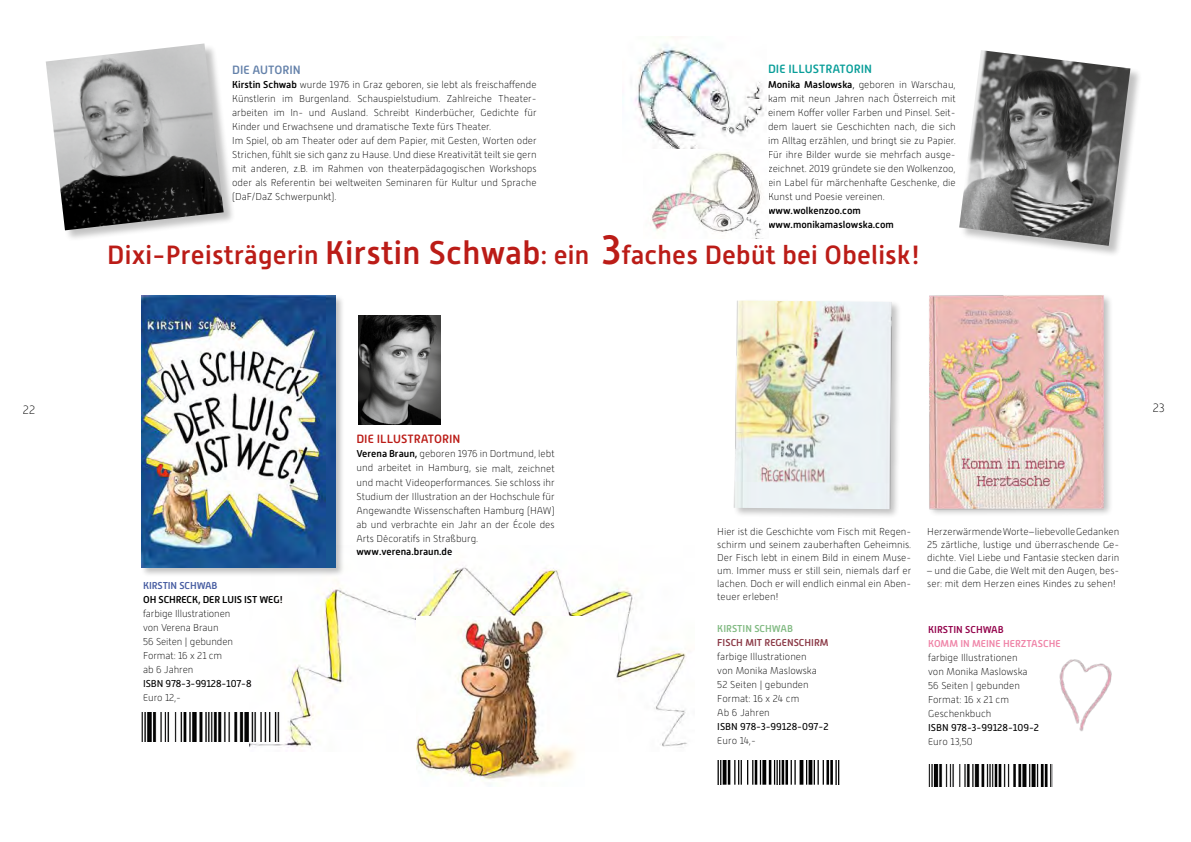
<style>
.page{position:relative;width:1191px;height:842px;background:#fff}
.page>*{position:absolute;margin:0;border:0;box-sizing:border-box;transform-origin:0 0}
.t1{font:500 26.3px "Alwyn New";letter-spacing:.01em;color:#bb1c17}
.t2{font:500 12px "Alwyn New Rounded";color:#099e99}
.t3{font:500 12px "Alwyn New Rounded";color:#bb1c17}
.t4{font:500 12px "Alwyn New";color:#6582aa}
.t5{font:100 12px "Alwyn New Rounded";color:#000}
.t6{font:100 10px/14px "Alwyn New";color:#000}
.t7{font:100 10px/14px "Alwyn New Rounded";color:#000;text-align:justify}
.t8{font:10px "Alwyn New";color:#000}
.t9{font:500 10px/14px "Alwyn New Rounded";color:#000}
.t10{font:500 10px "Alwyn New";letter-spacing:-.01em;color:#000}
.t11{font:500 10px "Alwyn New";color:#ef83a7}
.t12{font:500 10px "Alwyn New";color:#8a3845}
.t13{font:500 10px "Alwyn New";color:#81ba82}
.t14{font:500 10px "Alwyn New";letter-spacing:-.01em;color:#465ca1}
.t15{font:500 10px "Alwyn New";color:#92004a}
.s1{font-weight:500}
.s2{font-weight:300}
.s3{font-size:32.7px}
.s4{font-size:40.9px}
.s5{font-family:"Alwyn New"}
</style>
<div class="page">
<img style="left:249px;top:566px;width:438px;height:182px">
<img style="left:416px;top:616px;width:168px;height:165px">
<div style="left:46px;top:44px;width:189px;height:198px;background:#000;opacity:.24"></div>
<img style="left:46px;top:43px;width:178px;height:187px">
<img style="left:717px;top:761px;width:123px;height:24px">
<div style="left:732px;top:298px;width:169px;height:221px;background:#000;opacity:.25"></div>
<img style="left:732px;top:301px;width:162px;height:208px">
<div style="left:140px;top:294px;width:205px;height:283px;background:#000;opacity:.24"></div>
<img style="left:142px;top:295px;width:193px;height:272px">
<img style="left:928px;top:764px;width:124px;height:22px">
<div style="left:927px;top:293px;width:186px;height:225px;background:#000;opacity:.25"></div>
<img style="left:928px;top:295px;width:176px;height:218px">
<img style="left:358px;top:316px;width:82px;height:109px">
<div style="left:959px;top:51px;width:183px;height:207px;background:#000;opacity:.24"></div>
<img style="left:959px;top:50px;width:171px;height:196px">
<img style="left:634px;top:37px;width:133px;height:112px">
<img style="left:651px;top:152px;width:112px;height:87px">
<img style="left:142px;top:712px;width:141px;height:29px">
<img style="left:1059px;top:659px;width:53px;height:73px">
<p class="t5" style="left:23px;top:404px;width:14px">22</p>
<p class="t4" style="left:232px;top:63px;width:70px">DIE AUTORIN</p>
<p class="t6" style="left:232px;top:77px;width:306px"><span class="s1">Kirstin Schwab</span> wurde 1976 in Graz geboren, sie lebt als freischaffende Künstlerin im Burgenland. Schauspielstudium. Zahlreiche Theater&shy;arbeiten im In- und Ausland. Schreibt Kinderbücher, Gedichte für Kinder und Erwachsene und dramatische Texte fürs Theater.<br>Im Spiel, ob am Theater oder auf dem Papier, mit Gesten, Worten oder Strichen, fühlt sie sich ganz zu Hause. Und diese Kreativität teilt sie gern mit anderen, z.B. im Rahmen von theaterpädagogischen Workshops oder als Referentin bei weltweiten Seminaren für Kultur und Sprache (DaF/DaZ Schwerpunkt).</p>
<p class="t2" style="left:768px;top:62px;width:106px">DIE ILLUSTRATORIN</p>
<p class="t7" style="left:768px;top:77px;width:189px"><span class="s1">Monika Maslowska</span><span class="s2">,</span> geboren in Warschau, kam mit neun Jahren nach Österreich mit einem Koffer voller Farben und Pinsel. Seit&shy;dem lauert sie Geschichten nach, die sich im Alltag erzählen, und bringt sie zu Papier.<br>Für ihre Bilder wurde sie mehrfach ausge&shy;zeichnet. 2019 gründete sie den Wolkenzoo, ein Label für märchenhafte Geschenke, die Kunst und Poesie vereinen.</p>
<p class="t9" style="left:768px;top:203px;width:127px">www.wolkenzoo.com www.monikamaslowska.com</p>
<h1 class="t1" style="left:107px;top:240px;width:814px">Dixi-Preisträgerin <span class="s3">Kirstin Schwab</span>: ein <span class="s4">3</span>faches Debüt bei Obelisk!</h1>
<p class="t14" style="left:143px;top:580px;width:76px">KIRSTIN SCHWAB</p>
<p class="t10" style="left:143px;top:594px;width:142px">OH SCHRECK, DER LUIS IST WEG!</p>
<p class="t6" style="left:143px;top:607px;width:91px">farbige Illustrationen von Verena Braun<br>56 Seiten | gebunden<br>Format: 16 x 21 cm ab 6 Jahren</p>
<p class="t8" style="left:143px;top:678px;width:110px">ISBN 978-3-99128-107-8</p>
<p class="t6" style="left:143px;top:691px;width:39px">Euro 12,-</p>
<p class="t3" style="left:356px;top:432px;width:106px">DIE ILLUSTRATORIN</p>
<p class="t7" style="left:356px;top:446px;width:200px"><span class="s1">Verena Braun,</span> geboren 1976 in Dortmund, lebt und arbeitet in Hamburg, <span class="s5">sie malt, zeichnet</span></p>
<p class="t6" style="left:356px;top:475px;width:200px;text-align:justify">und macht Videoperformances. Sie schloss ihr Studium der Illustration an der Hochschule für Angewandte Wissenschaften Hamburg (HAW) ab und verbrachte ein Jahr an der École des Arts Décoratifs in Straßburg.</p>
<p class="t9" style="left:356px;top:544px;width:97px">www.verena.braun.de</p>
<p class="t5" style="left:1153px;top:401px;width:13px">23</p>
<p class="t7" style="left:717px;top:525px;width:195px;line-height:13px">Hier ist die Geschichte vom Fisch mit Regen&shy;schirm und seinem zauberhaften Geheimnis.<br>Der Fisch lebt in einem Bild in einem Muse&shy;um. Immer muss er still sein, niemals darf er lachen. Doch er will endlich einmal ein Aben&shy;teuer erleben!</p>
<p class="t7" style="left:927px;top:525px;width:194px;line-height:13px">Herzerwärmende Worte – liebevolle Gedanken 25 zärtliche, lustige und überraschende Ge&shy;dichte. Viel Liebe und Fantasie stecken darin</p>
<p class="t7" style="left:927px;top:564px;width:194px;line-height:13px">– und die Gabe, die Welt mit den Augen, bes&shy;ser: mit dem Herzen eines Kindes zu sehen!</p>
<p class="t13" style="left:717px;top:623px;width:77px">KIRSTIN SCHWAB</p>
<p class="t12" style="left:717px;top:637px;width:113px">FISCH MIT REGENSCHIRM</p>
<p class="t6" style="left:717px;top:650px;width:101px">farbige Illustrationen von Monika Maslowska<br>52 Seiten | gebunden<br>Format: 16 x 24 cm<br>Ab 6 Jahren</p>
<p class="t8" style="left:717px;top:721px;width:113px">ISBN 978-3-99128-097-2</p>
<p class="t6" style="left:717px;top:734px;width:40px">Euro 14,-</p>
<p class="t15" style="left:928px;top:623px;width:77px">KIRSTIN SCHWAB</p>
<p class="t11" style="left:928px;top:637px;width:134px">KOMM IN MEINE HERZTASCHE</p>
<p class="t6" style="left:928px;top:650px;width:101px">farbige Illustrationen von Monika Maslowska<br>56 Seiten | gebunden<br>Format: 16 x 21 cm<br>Geschenkbuch</p>
<p class="t8" style="left:928px;top:722px;width:112px">ISBN 978-3-99128-109-2</p>
<p class="t6" style="left:928px;top:734px;width:46px">Euro 13,50</p>
</div>
